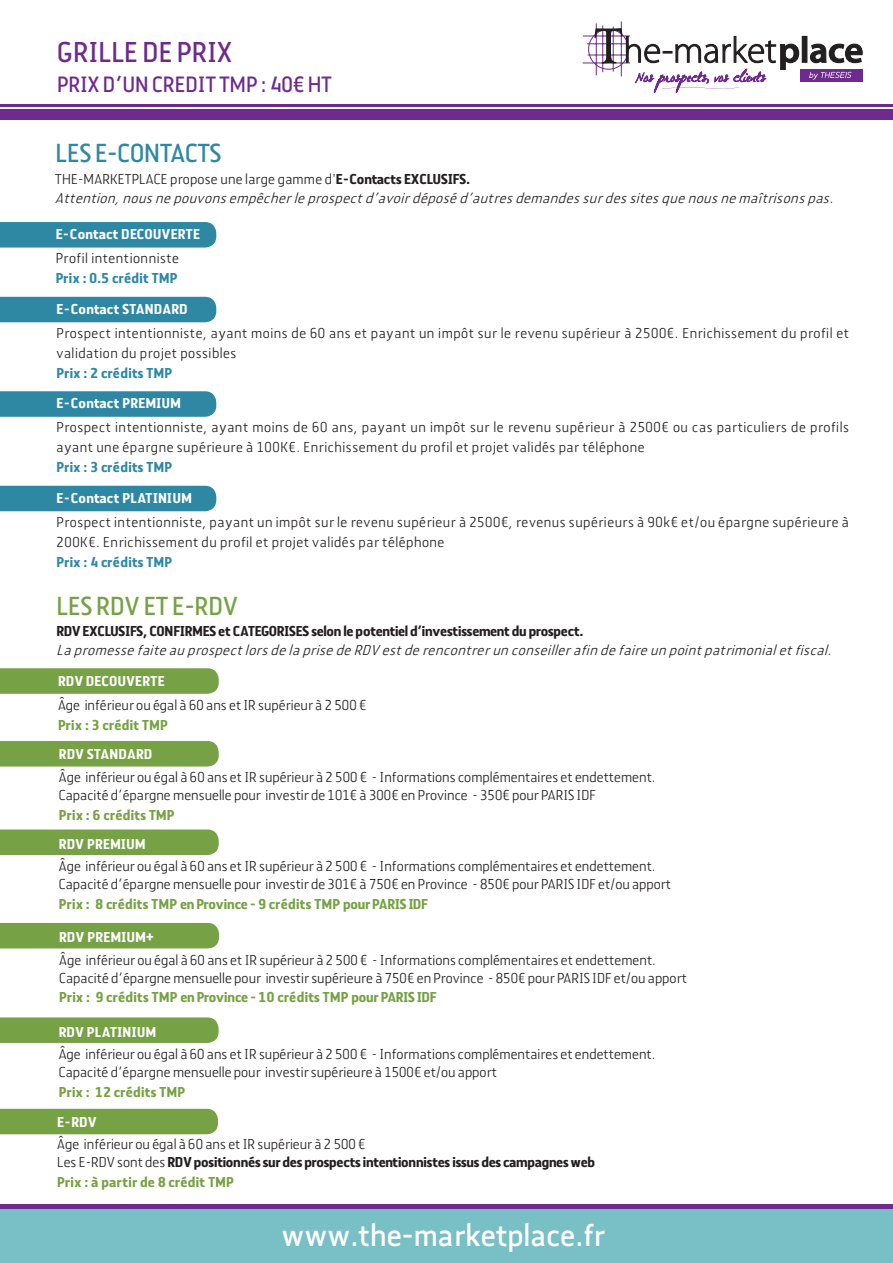
<style>
.page{position:relative;width:893px;height:1263px;background:#fff}
.page>*{position:absolute;margin:0;border:0;box-sizing:border-box;transform-origin:0 0}
.t1{font:36px "Akerys Sans";color:#fff}
.t2{font:33px "Akerys Sans";color:#6e2a8e}
.t3{font:30px "Akerys Sans";color:#2e88a4}
.t4{font:30px "Akerys Sans";color:#76a144}
.t5{font:25.5px "Akerys Sans";color:#6e2a8e}
.t6{font:300 16.5px/18px "Akerys Sans";color:#231f20}
.t7{font:300 16.5px/19.8px "Akerys Sans";letter-spacing:.03em;color:#231f20}
.t8{font:italic 300 16.5px/19.8px "Akerys Sans";color:#231f20}
.t9{font:700 16.5px/18px "Akerys Sans";letter-spacing:-.015em;color:#231f20}
.t10{font:700 16.5px "Akerys Sans";letter-spacing:.02em;color:#76a144}
.t11{font:700 16.5px "Akerys Sans";letter-spacing:.02em;color:#fff}
.t12{font:700 16.5px "Akerys Sans";letter-spacing:.03em;color:#2e88a4}
.s1{font-style:normal}
.s2{font-weight:700;font-style:normal}
.s3{font-weight:300}
</style>
<div class="page">
<div style="left:0;top:297px;width:216px;height:25px;background:#2e88a4"></div>
<div style="left:588px;top:29px;width:41px;height:41px;border:1px solid #6e2a8e;border-radius:50%"></div>
<hr style="left:583px;top:36px;width:47px;height:1px;background:#6e2a8e">
<hr style="left:588px;top:55px;width:39px;height:1px;background:#6e2a8e">
<hr style="left:587px;top:43px;width:41px;height:1px;background:#6e2a8e">
<hr style="left:596px;top:24px;width:1px;height:51px;background:#6e2a8e">
<hr style="left:621px;top:22px;width:1px;height:54px;background:#6e2a8e">
<hr style="left:583px;top:63px;width:47px;height:1px;background:#6e2a8e">
<hr style="left:613px;top:27px;width:1px;height:44px;background:#6e2a8e">
<hr style="left:602px;top:26px;width:1px;height:46px;background:#6e2a8e">
<div style="left:800px;top:69px;width:62px;height:12px;background:#6e2a8e"></div>
<div style="left:802px;top:36px;width:5px;height:27px;background:#231f20"></div>
<svg style="left:809px;top:43px;width:54px;height:21px"></svg>
<svg style="left:809px;top:72px;width:42px;height:8px"></svg>
<svg style="left:594px;top:28px;width:206px;height:65px"></svg>
<div style="left:0;top:222px;width:216px;height:26px;background:#2e88a4"></div>
<div style="left:0;top:486px;width:216px;height:25px;background:#2e88a4"></div>
<svg style="left:0;top:391px;width:216px;height:26px;background:#338ba6"></svg>
<div style="left:0;top:109px;width:893px;height:11px;background:#6e2a8e"></div>
<hr style="left:0;top:104px;width:893px;height:3px;background:#6e2a8e">
<svg style="left:0;top:668px;width:219px;height:26px;background:#79a349"></svg>
<div style="left:0;top:741px;width:219px;height:25px;background:#76a144"></div>
<div style="left:0;top:829px;width:219px;height:26px;background:#76a144"></div>
<div style="left:0;top:923px;width:219px;height:25px;background:#76a144"></div>
<div style="left:0;top:1017px;width:219px;height:26px;background:#76a144"></div>
<div style="left:0;top:1109px;width:218px;height:25px;background:#76a144"></div>
<div style="left:0;top:1206px;width:893px;height:57px;background:#78bfc6"></div>
<div style="left:0;top:1204px;width:893px;height:5px;background:#6e2a8e"></div>
<h2 class="t2" style="left:57px;top:33px;width:176px">GRILLE DE PRIX</h2>
<h3 class="t5" style="left:57px;top:70px;width:276px">PRIX D’UN CREDIT TMP : 40€ HT</h3>
<h3 class="t3" style="left:55px;top:136px;width:167px">LES E-CONTACTS</h3>
<p class="t8" style="left:55px;top:168px;width:784px"><span class="s1">THE-MARKETPLACE propose une large gamme d'</span><span class="s2">E-Contacts EXCLUSIFS.<br></span>Attention,nousnepouvonsempêcherleprospectd’avoirdéposéd’autresdemandessurdessitesquenousnemaîtrisonspas.</p>
<p class="t11" style="left:56px;top:224px;width:146px">E-Contact DECOUVERTE</p>
<p class="t7" style="left:56px;top:248px;width:125px">Profil intentionniste</p>
<p class="t12" style="left:56px;top:268px;width:123px">Prix : 0.5 crédit TMP</p>
<p class="t11" style="left:57px;top:300px;width:133px">E-Contact STANDARD</p>
<p class="t7" style="left:57px;top:323px;width:794px">Prospect intentionniste, ayant moins de 60 ans et payant un impôt sur le revenu supérieur à 2500€. Enrichissement du profil et validation du projet possibles</p>
<p class="t12" style="left:57px;top:364px;width:117px">Prix : 2 crédits TMP</p>
<p class="t11" style="left:57px;top:394px;width:126px">E-Contact PREMIUM</p>
<p class="t7" style="left:57px;top:417px;width:794px">Prospect intentionniste, ayant moins de 60 ans, payant un impôt sur le revenu supérieur à 2500€ ou cas particuliers de profils ayant une épargne supérieure à 100K€. Enrichissement du profil et projet validés par téléphone</p>
<p class="t12" style="left:57px;top:457px;width:117px">Prix : 3 crédits TMP</p>
<p class="t11" style="left:57px;top:488px;width:137px">E-Contact PLATINIUM</p>
<p class="t7" style="left:57px;top:512px;width:794px">Prospect intentionniste, payant un impôt sur le revenu supérieur à 2500€, revenus supérieurs à 90k€ et/ou épargne supérieure à<br>200K€. Enrichissement du profil et projet validés par téléphone</p>
<p class="t12" style="left:57px;top:552px;width:117px">Prix : 4 crédits TMP</p>
<h3 class="t4" style="left:57px;top:588px;width:183px">LES RDV ET E-RDV</h3>
<p class="t9" style="left:57px;top:621px;width:528px">RDV EXCLUSIFS, CONFIRMES et CATEGORISES selon le potentiel d’investissement du prospect.</p>
<p class="t8" style="left:57px;top:640px;width:781px">LapromessefaiteauprospectlorsdelaprisedeRDV estderencontrerunconseillerafindefaireunpointpatrimonialetfiscal.</p>
<p class="t11" style="left:58px;top:672px;width:108px">RDV DECOUVERTE</p>
<p class="t6" style="left:58px;top:696px;width:310px">Âge inférieur ou égal à 60 ans et IR supérieur à 2 500 €</p>
<p class="t10" style="left:58px;top:716px;width:111px">Prix : 3 crédit TMP</p>
<p class="t11" style="left:59px;top:745px;width:95px">RDV STANDARD</p>
<p class="t6" style="left:59px;top:767px;width:598px">Âge inférieur ou égal à 60 ans et IR supérieur à 2 500 € - Informations complémentaires et endettement.<br>Capacité d’épargne mensuelle pour investir de 101€ à 300€ en Province - 350€ pour PARIS IDF</p>
<p class="t10" style="left:59px;top:805px;width:117px">Prix : 6 crédits TMP</p>
<p class="t11" style="left:59px;top:834px;width:88px">RDV PREMIUM</p>
<p class="t6" style="left:59px;top:857px;width:614px">Âge inférieur ou égal à 60 ans et IR supérieur à 2 500 € - Informations complémentaires et endettement.<br>Capacité d’épargne mensuelle pour investir de 301€ à 750€ en Province - 850€ pour PARIS IDF et/ou apport</p>
<p class="t10" style="left:59px;top:894px;width:370px">Prix : 8 crédits TMP en Province - 9 crédits TMP pour PARIS IDF</p>
<p class="t11" style="left:59px;top:928px;width:96px">RDV PREMIUM+</p>
<p class="t6" style="left:59px;top:950px;width:629px">Âge inférieur ou égal à 60 ans et IR supérieur à 2 500 € - Informations complémentaires et endettement.<br>Capacité d’épargne mensuelle pour investir supérieure à 750€ en Province - 850€ pour PARIS IDF et/ou apport</p>
<p class="t10" style="left:59px;top:988px;width:378px">Prix : 9 crédits TMP en Province - 10 crédits TMP pour PARIS IDF</p>
<p class="t11" style="left:59px;top:1022px;width:99px">RDV PLATINIUM</p>
<p class="t6" style="left:59px;top:1045px;width:598px">Âge inférieur ou égal à 60 ans et IR supérieur à 2 500 € - Informations complémentaires et endettement.<br>Capacité d’épargne mensuelle pour investir supérieure à 1500€ et/ou apport</p>
<p class="t10" style="left:59px;top:1082px;width:128px">Prix : 12 crédits TMP</p>
<p class="t11" style="left:57px;top:1112px;width:41px">E-RDV</p>
<p class="t9" style="left:57px;top:1135px;width:539px"><span class="s3">Âge inférieur ou égal à 60 ans et IR supérieur à 2 500 €<br>Les E-RDV sont des</span> RDV positionnés sur des prospects intentionnistes issus des campagnes web</p>
<p class="t10" style="left:57px;top:1172px;width:178px">Prix : à partir de 8 crédit TMP</p>
<h1 class="t1" style="left:281px;top:1214px;width:325px">www.the-marketplace.fr</h1>
</div>
